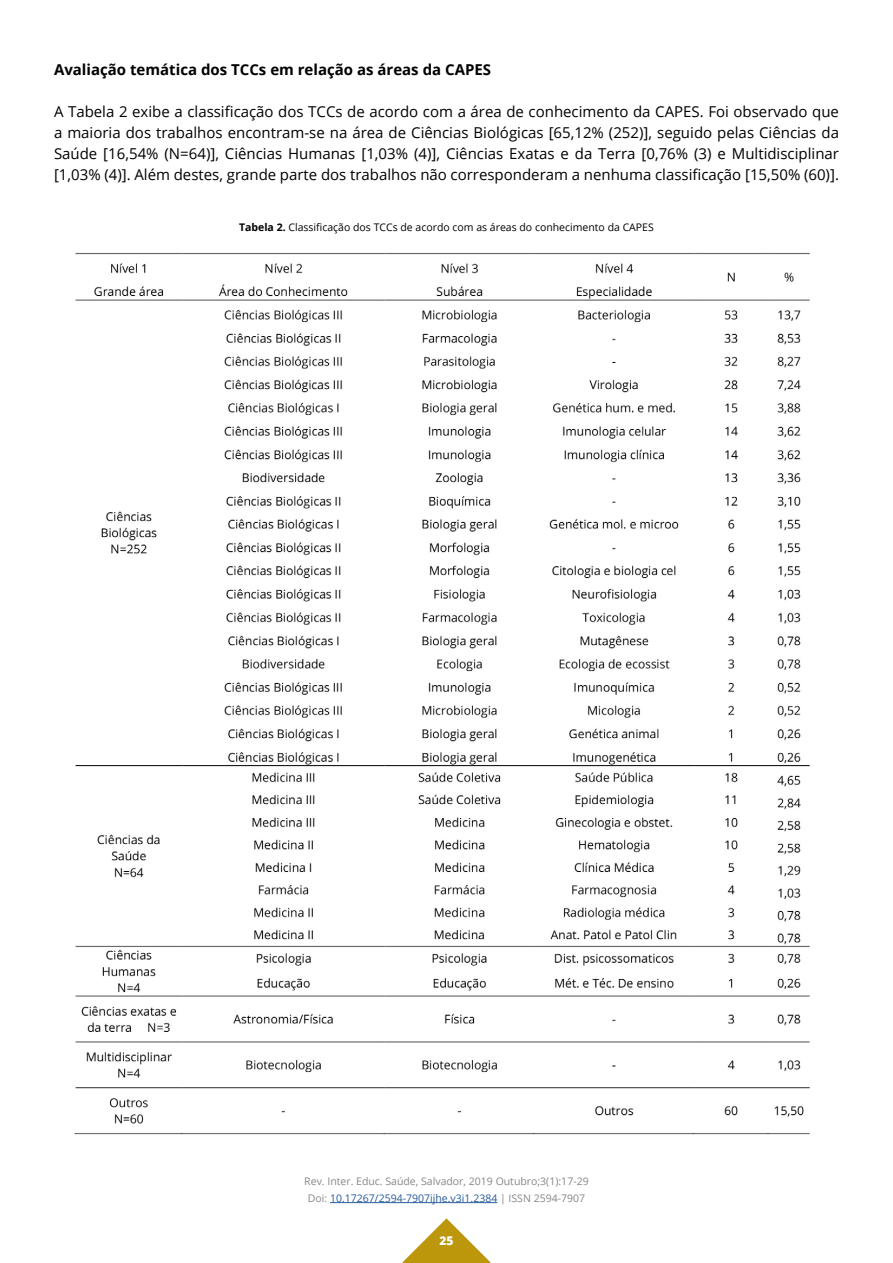
<style>
.page{position:relative;width:893px;height:1263px;background:#fff}
.page>*{position:absolute;margin:0;border:0;box-sizing:border-box;transform-origin:0 0}
.t1{font:15px/21px "Open Sans";color:#000;text-align:justify}
.t2{font:700 15px "Open Sans";color:#000}
.t3{font:800 12px "Open Sans";color:#fff}
.t4{font:10.5px/16.5px "Open Sans";color:#878787;text-align:center}
.t5{font:10.5px "Open Sans";color:#000}
.s1{font-weight:700}
.s2{color:#275b9b}
</style>
<div class="page">
<svg style="left:402px;top:1218px;width:89px;height:45px"></svg>
<hr style="left:330px;top:1202px;width:167px;height:1px;background:#275b9b">
<img style="left:74px;top:252px;width:736px;height:883px">
<p class="t2" style="left:54px;top:59px;width:439px">Avaliação temática dos TCCs em relação as áreas da CAPES</p>
<p class="t1" style="left:54px;top:101px;width:786px">A Tabela 2 exibe a classificação dos TCCs de acordo com a área de conhecimento da CAPES. Foi observado que a maioria dos trabalhos encontram-se na área de Ciências Biológicas [65,12% (252)], seguido pelas Ciências da Saúde [16,54% (N=64)], Ciências Humanas [1,03% (4)], Ciências Exatas e da Terra [0,76% (3) e Multidisciplinar [1,03% (4)]. Além destes, grande parte dos trabalhos não corresponderam a nenhuma classificação [15,50% (60)].</p>
<p class="t5" style="left:239px;top:220px;width:416px"><span class="s1">Tabela 2.</span> Classificação dos TCCs de acordo com as áreas do conhecimento da CAPES</p>
<p class="t4" style="left:304px;top:1173px;width:286px">Rev. Inter. Educ. Saúde, Salvador, 2019 Outubro;3(1):17-29<br>Doi: <span class="s2">10.17267/2594-7907ijhe.v3i1.2384</span> | ISSN 2594-7907</p>
<p class="t3" style="left:439px;top:1232px;width:16px">25</p>
</div>
